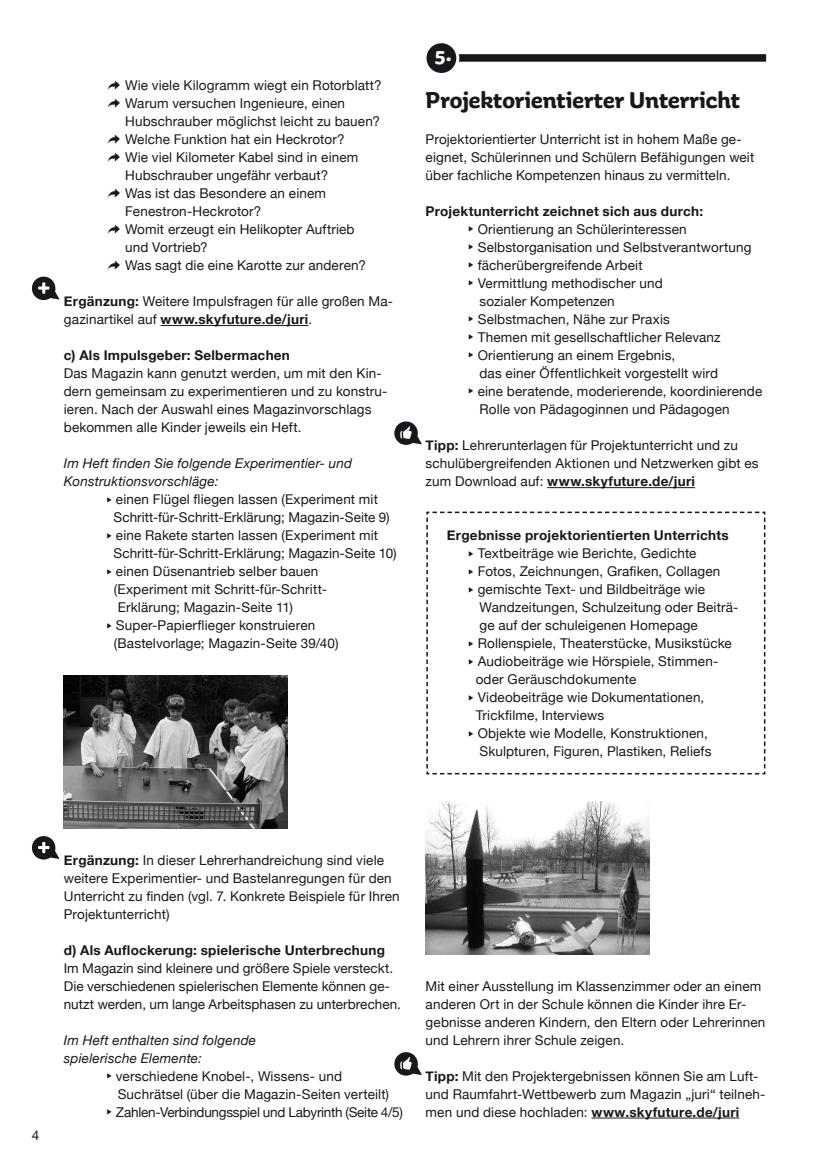
<style>
.page{position:relative;width:830px;height:1170px;background:#fff}
.page>*{position:absolute;margin:0;border:0;box-sizing:border-box;transform-origin:0 0}
.t1{font:700 24px "Aniuk";letter-spacing:-.005em;color:#1a171c}
.t2{font:700 21px "Aniuk";color:#fff}
.t3{font:13.5px/18px "Helvetica Neue";letter-spacing:.01em;color:#1a171c}
.t4{font:italic 13.5px/18px "Helvetica Neue";letter-spacing:.015em;color:#1a171c}
.t5{font:700 13.5px "Helvetica Neue";letter-spacing:.02em;color:#1a171c}
.t6{font:13.5px "Helvetica Neue";letter-spacing:-.02em;color:#1a171c}
.s1{font-family:"Entypo";font-size:27px}
.s2{font-weight:700}
.s3{font-family:"Entypo";font-size:16.5px}
</style>
<div class="page">
<hr style="left:160px;top:325px;width:148px;height:1px;background:#1a171c">
<img style="left:64px;top:675px;width:224px;height:153px">
<div style="left:437px;top:54px;width:328px;height:8px;background:#1a171c"></div>
<hr style="left:547px;top:487px;width:147px;height:1px;background:#1a171c">
<hr style="left:591px;top:1117px;width:148px;height:1px;background:#1a171c">
<img style="left:425px;top:801px;width:224px;height:153px">
<svg style="left:31px;top:276px;width:29px;height:24px"></svg>
<svg style="left:31px;top:836px;width:29px;height:24px"></svg>
<div style="left:425px;top:42px;width:32px;height:32px;background:#1a171c;border-radius:50%"></div>
<div style="left:423px;top:40px;width:36px;height:36px;border:3px solid #fff;border-radius:50%"></div>
<svg style="left:394px;top:421px;width:28px;height:24px"></svg>
<svg style="left:394px;top:1052px;width:28px;height:24px"></svg>
<svg style="left:426px;top:511px;width:339px;height:264px"></svg>
<p class="t3" style="left:106px;top:77px;width:277px"><span class="s1">➦</span> Wie viele Kilogramm wiegt ein Rotorblatt? <span class="s1">➦</span> Warum versuchen Ingenieure, einen</p>
<p class="t3" style="left:125px;top:113px;width:256px">Hubschrauber möglichst leicht zu bauen?</p>
<p class="t3" style="left:106px;top:131px;width:240px"><span class="s1">➦</span> Welche Funktion hat ein Heckrotor?</p>
<p class="t3" style="left:106px;top:149px;width:253px"><span class="s1">➦</span> Wie viel Kilometer Kabel sind in einem</p>
<p class="t3" style="left:125px;top:167px;width:205px">Hubschrauber ungefähr verbaut?</p>
<p class="t3" style="left:106px;top:185px;width:221px"><span class="s1">➦</span> Was ist das Besondere an einem</p>
<p class="t3" style="left:125px;top:203px;width:138px">Fenestron-Heckrotor?</p>
<p class="t3" style="left:106px;top:221px;width:250px"><span class="s1">➦</span> Womit erzeugt ein Helikopter Auftrieb</p>
<p class="t3" style="left:125px;top:239px;width:84px">und Vortrieb?</p>
<p class="t3" style="left:106px;top:257px;width:261px"><span class="s1">➦</span> Was sagt die eine Karotte zur anderen?</p>
<p class="t3" style="left:64px;top:293px;width:330px"><span class="s2">Ergänzung:</span> Weitere Impulsfragen für alle großen Ma&shy;gazinartikel auf <span class="s2">www.skyfuture.de/juri</span>.</p>
<p class="t5" style="left:64px;top:345px;width:227px">c) Als Impulsgeber: Selbermachen</p>
<p class="t3" style="left:64px;top:365px;width:325px">Das Magazin kann genutzt werden, um mit den Kin&shy;dern gemeinsam zu experimentieren und zu konstru&shy;ieren. Nach der Auswahl eines Magazinvorschlags bekommen alle Kinder jeweils ein Heft.</p>
<p class="t4" style="left:64px;top:455px;width:290px">Im Heft finden Sie folgende Experimentier- und<br>Konstruktionsvorschläge:</p>
<p class="t3" style="left:106px;top:491px;width:273px"><span class="s3">▶</span> einen Flügel fliegen lassen (Experiment mit</p>
<p class="t3" style="left:114px;top:509px;width:277px">Schritt-für-Schritt-Erklärung; Magazin-Seite 9)</p>
<p class="t3" style="left:106px;top:527px;width:273px"><span class="s3">▶</span> eine Rakete starten lassen (Experiment mit</p>
<p class="t3" style="left:114px;top:545px;width:284px">Schritt-für-Schritt-Erklärung; Magazin-Seite 10)</p>
<p class="t3" style="left:106px;top:563px;width:213px"><span class="s3">▶</span> einen Düsenantrieb selber bauen</p>
<p class="t3" style="left:114px;top:581px;width:214px">(Experiment mit Schritt-für-Schritt-</p>
<p class="t3" style="left:118px;top:599px;width:176px">Erklärung; Magazin-Seite 11)</p>
<p class="t3" style="left:106px;top:617px;width:210px"><span class="s3">▶</span> Super-Papierflieger konstruieren</p>
<p class="t3" style="left:114px;top:635px;width:226px">(Bastelvorlage; Magazin-Seite 39/40)</p>
<h2 class="t2" style="left:435px;top:42px;width:18px">5.</h2>
<h1 class="t1" style="left:425px;top:86px;width:316px">Projektorientierter Unterricht</h1>
<p class="t3" style="left:425px;top:131px;width:330px">Projektorientierter Unterricht ist in hohem Maße ge&shy;eignet, Schülerinnen und Schülern Befähigungen weit über fachliche Kompetenzen hinaus zu vermitteln.</p>
<p class="t5" style="left:425px;top:201px;width:279px">Projektunterricht zeichnet sich aus durch:</p>
<p class="t3" style="left:468px;top:221px;width:220px"><span class="s3">▶</span> Orientierung an Schülerinteressen</p>
<p class="t3" style="left:468px;top:239px;width:285px"><span class="s3">▶</span> Selbstorganisation und Selbstverantwortung</p>
<p class="t3" style="left:468px;top:257px;width:176px"><span class="s3">▶</span> fächerübergreifende Arbeit</p>
<p class="t3" style="left:468px;top:275px;width:196px"><span class="s3">▶</span> Vermittlung methodischer und</p>
<p class="t3" style="left:479px;top:293px;width:137px">sozialer Kompetenzen</p>
<p class="t3" style="left:468px;top:311px;width:203px"><span class="s3">▶</span> Selbstmachen, Nähe zur Praxis</p>
<p class="t3" style="left:468px;top:329px;width:254px"><span class="s3">▶</span> Themen mit gesellschaftlicher Relevanz</p>
<p class="t3" style="left:468px;top:347px;width:208px"><span class="s3">▶</span> Orientierung an einem Ergebnis,</p>
<p class="t3" style="left:479px;top:365px;width:240px">das einer Öffentlichkeit vorgestellt wird</p>
<p class="t3" style="left:468px;top:383px;width:295px"><span class="s3">▶</span> eine beratende, moderierende, koordinierende</p>
<p class="t3" style="left:479px;top:401px;width:252px">Rolle von Pädagoginnen und Pädagogen</p>
<p class="t3" style="left:425px;top:437px;width:334px"><span class="s2">Tipp:</span> Lehrerunterlagen für Projektunterricht und zu schulübergreifenden Aktionen und Netzwerken gibt es zum Download auf: <span class="s2">www.skyfuture.de/juri</span></p>
<p class="t3" style="left:468px;top:527px;width:262px;text-indent:-21px"><span class="s2">Ergebnisse projektorientierten Unterrichts </span><span class="s3">▶</span> Textbeiträge wie Berichte, Gedichte<br><span class="s3">▶</span> Fotos, Zeichnungen, Grafiken, Collagen <span class="s3">▶</span> gemischte Text- und Bildbeiträge wie</p>
<p class="t3" style="left:479px;top:599px;width:260px">Wandzeitungen, Schulzeitung oder Beiträ-</p>
<p class="t3" style="left:479px;top:617px;width:220px">ge auf der schuleigenen Homepage</p>
<p class="t3" style="left:468px;top:635px;width:265px"><span class="s3">▶</span> Rollenspiele, Theaterstücke, Musikstücke</p>
<p class="t3" style="left:468px;top:653px;width:251px"><span class="s3">▶</span> Audiobeiträge wie Hörspiele, Stimmen-</p>
<p class="t3" style="left:475px;top:671px;width:162px">oder Geräuschdokumente</p>
<p class="t3" style="left:468px;top:689px;width:237px"><span class="s3">▶</span> Videobeiträge wie Dokumentationen,</p>
<p class="t3" style="left:475px;top:707px;width:130px">Trickfilme, Interviews</p>
<p class="t3" style="left:468px;top:725px;width:241px"><span class="s3">▶</span> Objekte wie Modelle, Konstruktionen,</p>
<p class="t3" style="left:479px;top:743px;width:233px">Skulpturen, Figuren, Plastiken, Reliefs</p>
<p class="t3" style="left:32px;top:1126px;width:9px">4</p>
<p class="t3" style="left:64px;top:851px;width:337px"><span class="s2">Ergänzung:</span> In dieser Lehrerhandreichung sind viele weitere Experimentier- und Bastelanregungen für den Unterricht zu finden (vgl. 7. Konkrete Beispiele für Ihren Projektunterricht)</p>
<p class="t5" style="left:64px;top:939px;width:322px">d) Als Auflockerung: spielerische Unterbrechung</p>
<p class="t3" style="left:64px;top:959px;width:338px">Im Magazin sind kleinere und größere Spiele versteckt.<br>Die verschiedenen spielerischen Elemente können ge&shy;nutzt werden, um lange Arbeitsphasen zu unterbrechen.</p>
<p class="t4" style="left:64px;top:1031px;width:194px">Im Heft enthalten sind folgende spielerische Elemente:</p>
<p class="t3" style="left:106px;top:1067px;width:237px"><span class="s3">▶</span> verschiedene Knobel-, Wissens- und</p>
<p class="t3" style="left:118px;top:1085px;width:273px">Suchrätsel (über die Magazin-Seiten verteilt)</p>
<p class="t6" style="left:106px;top:1101px;width:298px"><span class="s3">▶</span> Zahlen-Verbindungsspiel und Labyrinth (Seite 4/5)</p>
<p class="t3" style="left:425px;top:977px;width:341px">Mit einer Ausstellung im Klassenzimmer oder an einem anderen Ort in der Schule können die Kinder ihre Er&shy;gebnisse anderen Kindern, den Eltern oder Lehrerinnen und Lehrern ihrer Schule zeigen.</p>
<p class="t3" style="left:425px;top:1067px;width:341px"><span class="s2">Tipp:</span> Mit den Projektergebnissen können Sie am Luft&shy;und Raumfahrt-Wettbewerb zum Magazin „juri“ teilneh&shy;men und diese hochladen: <span class="s2">www.skyfuture.de/juri</span></p>
</div>
